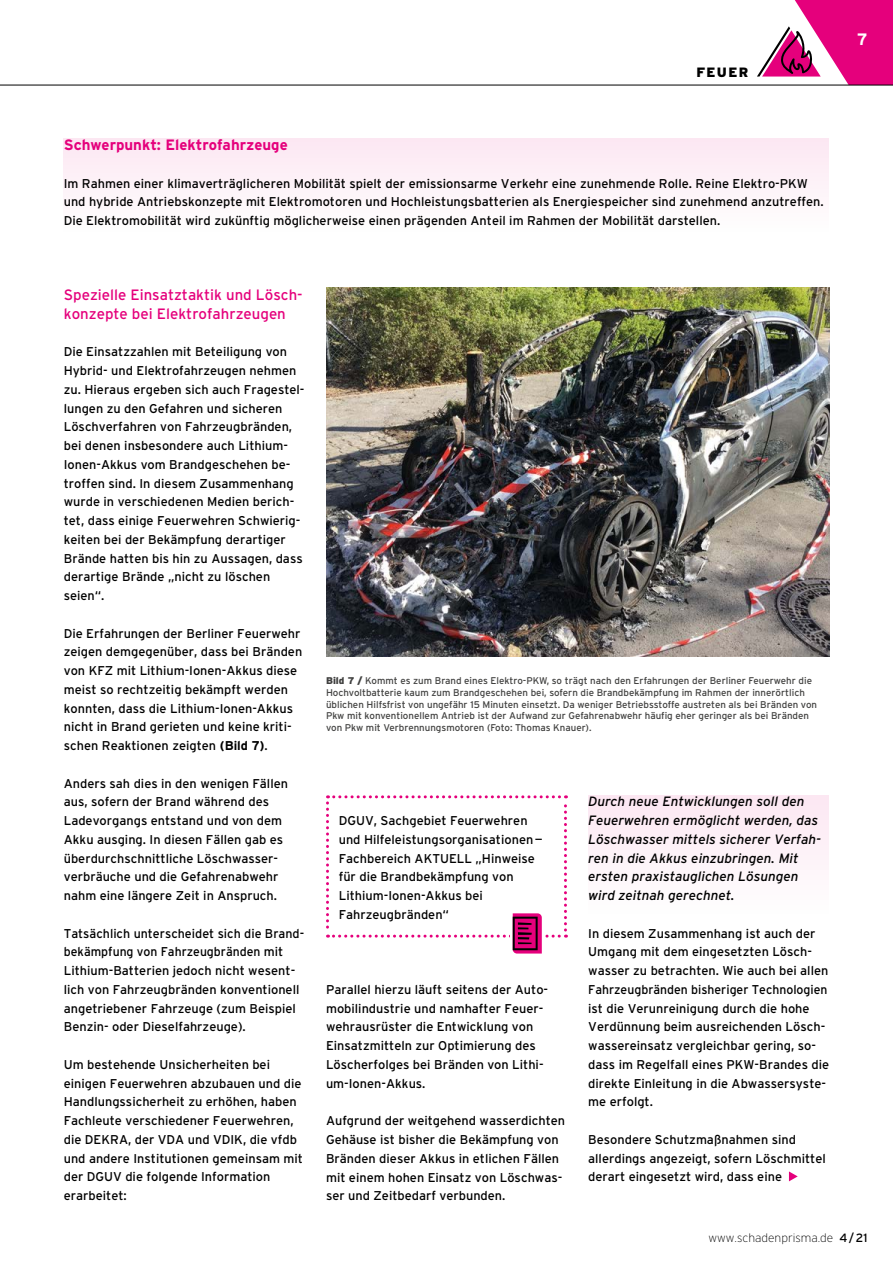
<style>
.page{position:relative;width:893px;height:1263px;background:#fff}
.page>*{position:absolute;margin:0;border:0;box-sizing:border-box;transform-origin:0 0}
.t1{font:700 16.5px "Interstate";color:#fff}
.t2{font:15px/18.8px "Interstate";color:#e5007c}
.t3{font:700 15px "Interstate";color:#e5007c}
.t4{font:italic 13.5px/18.8px "Interstate";color:#000}
.t5{font:900 13.5px "Interstate";letter-spacing:.1em;color:#000}
.t6{font:12.75px/18.8px "Interstate";color:#000}
.t7{font:200 12px "Interstate";color:#000}
.t8{font:9.75px/11.7px "Interstate";color:#414140}
.s1{font-weight:700}
.s2{font-weight:900}
.s3{font-weight:400}
</style>
<div class="page">
<div style="left:588px;top:795px;width:241px;height:124px;background:#fdf3f8"></div>
<div style="left:64px;top:138px;width:765px;height:98px;background:#fdf3f8"></div>
<hr style="left:0;top:85px;width:893px;height:1px;background:#000">
<svg style="left:757px;top:0;width:136px;height:85px"></svg>
<svg style="left:789px;top:1171px;width:9px;height:10px"></svg>
<img style="left:326px;top:287px;width:503px;height:369px">
<svg style="left:326px;top:795px;width:241px;height:158px"></svg>
<p class="t5" style="left:696px;top:64px;width:53px">FEUER</p>
<p class="t3" style="left:64px;top:136px;width:226px">Schwerpunkt: Elektrofahrzeuge</p>
<p class="t6" style="left:64px;top:174px;width:761px">Im Rahmen einer klimaverträglicheren Mobilität spielt der emissionsarme Verkehr eine zunehmende Rolle. Reine Elektro-PKW und hybride Antriebskonzepte mit Elektromotoren und Hochleistungsbatterien als Energiespeicher sind zunehmend anzutreffen.<br>Die Elektromobilität wird zukünftig möglicherweise einen prägenden Anteil im Rahmen der Mobilität darstellen.</p>
<p class="t2" style="left:64px;top:285px;width:240px">Spezielle Einsatztaktik und Lösch&shy;konzepte bei Elektrofahrzeugen</p>
<p class="t6" style="left:64px;top:342px;width:242px">Die Einsatzzahlen mit Beteiligung von Hybrid- und Elektrofahrzeugen nehmen zu. Hieraus ergeben sich auch Fragestel&shy;lungen zu den Gefahren und sicheren Löschverfahren von Fahrzeugbränden, bei denen insbesondere auch Lithium-Ionen-Akkus vom Brandgeschehen be&shy;troffen sind. In diesem Zusammenhang wurde in verschiedenen Medien berich&shy;tet, dass einige Feuerwehren Schwierig&shy;keiten bei der Bekämpfung derartiger Brände hatten bis hin zu Aussagen, dass derartige Brände „nicht zu löschen seien“.</p>
<p class="t6" style="left:64px;top:624px;width:240px">Die Erfahrungen der Berliner Feuerwehr zeigen demgegenüber, dass bei Bränden von KFZ mit Lithium-Ionen-Akkus diese meist so rechtzeitig bekämpft werden konnten, dass die Lithium-Ionen-Akkus nicht in Brand gerieten und keine kriti&shy;schen Reaktionen zeigten <span class="s1">(Bild 7)</span>.</p>
<p class="t6" style="left:64px;top:774px;width:226px">Anders sah dies in den wenigen Fällen aus, sofern der Brand während des Ladevorgangs entstand und von dem Akku ausging. In diesen Fällen gab es überdurchschnittliche Löschwasser&shy;verbräuche und die Gefahrenabwehr nahm eine längere Zeit in Anspruch.</p>
<p class="t6" style="left:64px;top:924px;width:242px">Tatsächlich unterscheidet sich die Brand&shy;bekämpfung von Fahrzeugbränden mit Lithium-Batterien jedoch nicht wesent&shy;lich von Fahrzeugbränden konventionell angetriebener Fahrzeuge (zum Beispiel Benzin- oder Dieselfahrzeuge).</p>
<p class="t6" style="left:64px;top:1055px;width:241px">Um bestehende Unsicherheiten bei einigen Feuerwehren abzubauen und die Handlungssicherheit zu erhöhen, haben Fachleute verschiedener Feuerwehren, die DEKRA, der VDA und VDIK, die vfdb und andere Institutionen gemeinsam mit der DGUV die folgende Information erarbeitet:</p>
<p class="t8" style="left:326px;top:675px;width:493px"><span class="s2">Bild 7 /</span> Kommt es zum Brand eines Elektro-PKW, so trägt nach den Erfahrungen der Berliner Feuerwehr die Hochvoltbatterie kaum zum Brandgeschehen bei, sofern die Brandbekämpfung im Rahmen der innerörtlich üblichen Hilfsfrist von ungefähr 15 Minuten einsetzt. Da weniger Betriebsstoffe austreten als bei Bränden von Pkw mit konventionellem Antrieb ist der Aufwand zur Gefahrenabwehr häufig eher geringer als bei Bränden von Pkw mit Verbrennungsmotoren (Foto: Thomas Knauer).</p>
<p class="t6" style="left:339px;top:811px;width:206px">DGUV, Sachgebiet Feuerwehren und Hilfeleistungsorganisationen—<br>Fachbereich AKTUELL „Hinweise für die Brandbekämpfung von<br>Lithium-Ionen-Akkus bei<br>Fahrzeugbränden“</p>
<p class="t6" style="left:326px;top:980px;width:222px">Parallel hierzu läuft seitens der Auto&shy;mobilindustrie und namhafter Feuer&shy;wehrausrüster die Entwicklung von Einsatzmitteln zur Optimierung des Löscherfolges bei Bränden von Lithi&shy;um-Ionen-Akkus.</p>
<p class="t6" style="left:326px;top:1111px;width:241px">Aufgrund der weitgehend wasserdichten Gehäuse ist bisher die Bekämpfung von Bränden dieser Akkus in etlichen Fällen mit einem hohen Einsatz von Löschwas&shy;ser und Zeitbedarf verbunden.</p>
<p class="t4" style="left:588px;top:792px;width:234px">Durch neue Entwicklungen soll den Feuerwehren ermöglicht werden, das Löschwasser mittels sicherer Verfah&shy;ren in die Akkus einzubringen. Mit ersten praxistauglichen Lösungen wird zeitnah gerechnet.</p>
<p class="t6" style="left:588px;top:924px;width:242px">In diesem Zusammenhang ist auch der Umgang mit dem eingesetzten Lösch&shy;wasser zu betrachten. Wie auch bei allen Fahrzeugbränden bisheriger Technologien ist die Verunreinigung durch die hohe Verdünnung beim ausreichenden Lösch&shy;wassereinsatz vergleichbar gering, so&shy;dass im Regelfall eines PKW-Brandes die direkte Einleitung in die Abwassersyste&shy;me erfolgt.</p>
<p class="t6" style="left:588px;top:1130px;width:239px">Besondere Schutzmaßnahmen sind allerdings angezeigt, sofern Löschmittel derart eingesetzt wird, dass eine</p>
<p class="t1" style="left:857px;top:30px;width:12px">7</p>
<p class="t7" style="left:709px;top:1231px;width:160px">www.schadenprisma.de <span class="s3">4/21</span></p>
</div>
